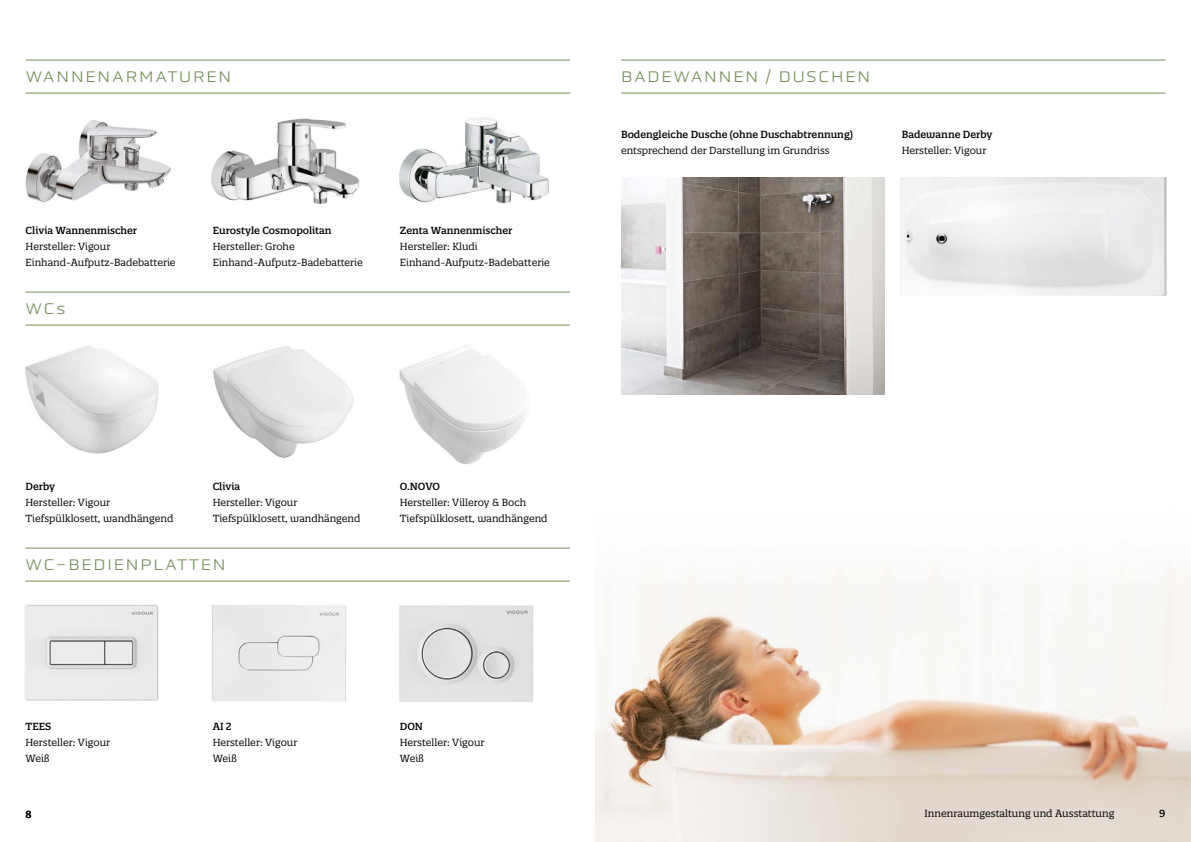
<style>
.page{position:relative;width:1191px;height:842px;background:#fff}
.page>*{position:absolute;margin:0;border:0;box-sizing:border-box;transform-origin:0 0}
.t1{font:300 16px "Obvia Expanded";letter-spacing:.115em;color:#748d57}
.t2{font:10.1px "Quatro Slab";color:#000}
.t3{font:10px/16px "Quatro Slab";color:#000}
.t4{font:500 10px "Quatro Slab";color:#000}
</style>
<div class="page">
<img style="left:595px;top:325px;width:596px;height:517px">
<hr style="left:621px;top:60px;width:544px;height:1px;background:#748d57">
<hr style="left:621px;top:93px;width:544px;height:1px;background:#748d57">
<hr style="left:26px;top:60px;width:544px;height:1px;background:#748d57">
<hr style="left:26px;top:93px;width:544px;height:1px;background:#748d57">
<div style="left:900px;top:177px;width:266px;height:119px;background:#000;opacity:.35"></div>
<img style="left:901px;top:178px;width:264px;height:117px">
<img style="left:621px;top:178px;width:263px;height:216px">
<img style="left:25px;top:120px;width:146px;height:82px">
<img style="left:211px;top:118px;width:148px;height:86px">
<img style="left:399px;top:118px;width:150px;height:86px">
<hr style="left:26px;top:292px;width:544px;height:1px;background:#748d57">
<hr style="left:26px;top:325px;width:544px;height:1px;background:#748d57">
<hr style="left:26px;top:548px;width:544px;height:1px;background:#748d57">
<hr style="left:26px;top:581px;width:544px;height:1px;background:#748d57">
<img style="left:25px;top:604px;width:134px;height:97px">
<div style="left:212px;top:605px;width:134px;height:97px;background:#ebebeb"></div>
<img style="left:399px;top:605px;width:134px;height:97px">
<img style="left:25px;top:345px;width:134px;height:109px">
<img style="left:213px;top:346px;width:141px;height:112px">
<img style="left:399px;top:345px;width:129px;height:120px">
<h1 class="t1" style="left:26px;top:67px;width:207px">WANNENARMATUREN</h1>
<h1 class="t1" style="left:621px;top:67px;width:251px">BADEWANNEN / DUSCHEN</h1>
<p class="t4" style="left:621px;top:128px;width:233px">Bodengleiche Dusche (ohne Duschabtrennung)</p>
<p class="t3" style="left:621px;top:142px;width:210px">entsprechend der Darstellung im Grundriss</p>
<p class="t4" style="left:901px;top:128px;width:92px">Badewanne Derby</p>
<p class="t3" style="left:901px;top:142px;width:86px">Hersteller: Vigour</p>
<p class="t4" style="left:26px;top:224px;width:113px">Clivia Wannenmischer</p>
<p class="t3" style="left:26px;top:238px;width:151px">Hersteller: Vigour<br>Einhand-Aufputz-Badebatterie</p>
<p class="t4" style="left:213px;top:224px;width:120px">Eurostyle Cosmopolitan</p>
<p class="t3" style="left:213px;top:238px;width:151px">Hersteller: Grohe<br>Einhand-Aufputz-Badebatterie</p>
<p class="t4" style="left:400px;top:224px;width:114px">Zenta Wannenmischer</p>
<p class="t3" style="left:400px;top:238px;width:151px">Hersteller: Kludi<br>Einhand-Aufputz-Badebatterie</p>
<h1 class="t1" style="left:26px;top:299px;width:41px">WCs</h1>
<p class="t4" style="left:26px;top:480px;width:31px">Derby</p>
<p class="t3" style="left:26px;top:494px;width:149px">Hersteller: Vigour<br>Tiefspülklosett, wandhängend</p>
<p class="t4" style="left:213px;top:480px;width:29px">Clivia</p>
<p class="t3" style="left:213px;top:494px;width:149px">Hersteller: Vigour<br>Tiefspülklosett, wandhängend</p>
<p class="t4" style="left:400px;top:480px;width:42px">O.NOVO</p>
<p class="t3" style="left:400px;top:494px;width:149px">Hersteller: Villeroy &amp; Boch<br>Tiefspülklosett, wandhängend</p>
<h1 class="t1" style="left:26px;top:555px;width:201px">WC-BEDIENPLATTEN</h1>
<p class="t4" style="left:26px;top:720px;width:27px">TEES</p>
<p class="t3" style="left:26px;top:734px;width:86px">Hersteller: Vigour<br>Weiß</p>
<p class="t4" style="left:213px;top:720px;width:21px">AI 2</p>
<p class="t3" style="left:213px;top:734px;width:86px">Hersteller: Vigour<br>Weiß</p>
<p class="t4" style="left:400px;top:720px;width:25px">DON</p>
<p class="t3" style="left:400px;top:734px;width:86px">Hersteller: Vigour<br>Weiß</p>
<p class="t4" style="left:26px;top:808px;width:8px">8</p>
<p class="t2" style="left:924px;top:807px;width:191px">Innenraumgestaltung und Ausstattung</p>
<p class="t4" style="left:1159px;top:807px;width:8px">9</p>
</div>
